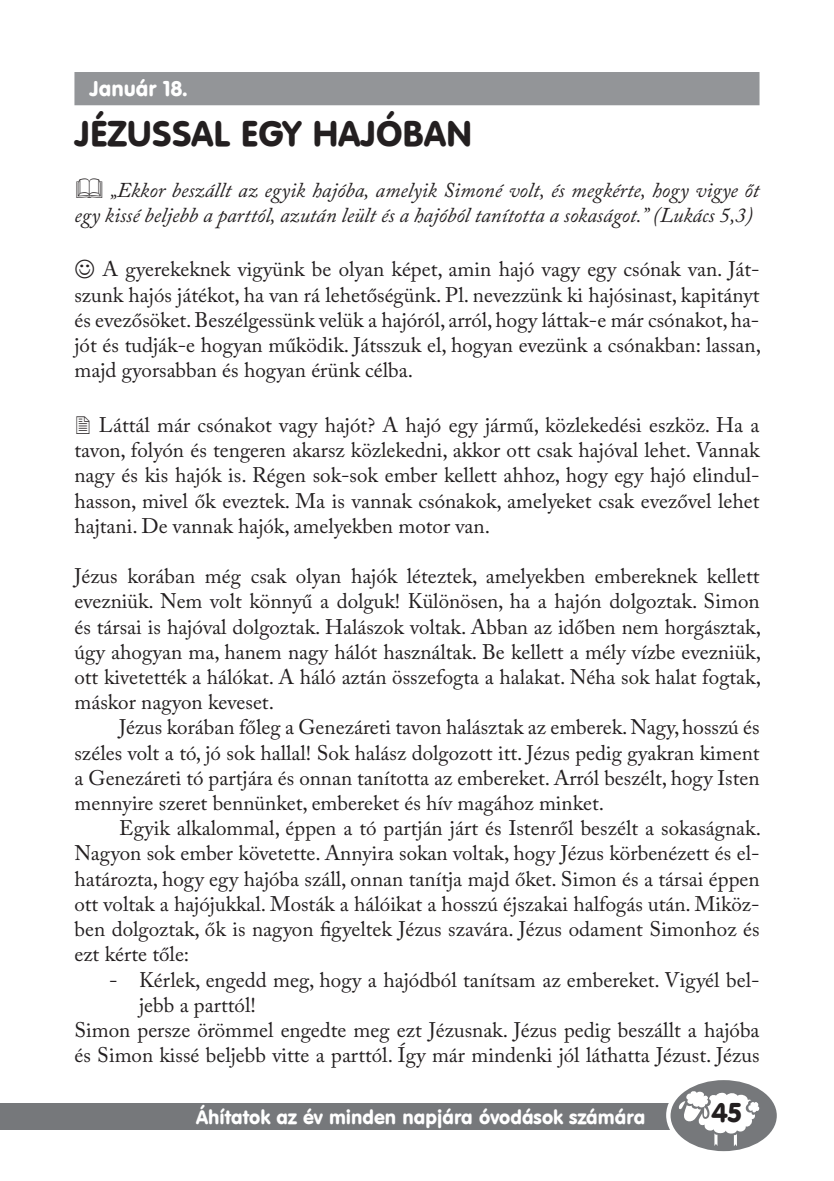
<style>
.page{position:relative;width:834px;height:1181px;background:#fff}
.page>*{position:absolute;margin:0;border:0;box-sizing:border-box;transform-origin:0 0}
.t1{font:35px "Hu Vagou Hu";color:#231f20}
.t2{font:26.6px "Hu Vagou Hu";color:#231f20}
.t3{font:21px/25.2px "Adobe Caslon Pro";color:#231f20;text-align:justify}
.t4{font:italic 21px/25.2px "Adobe Caslon Pro";color:#231f20}
.t5{font:21px "Hu Vagou Hu";color:#fff}
.t6{font:19.25px "Hu Vagou Hu";color:#fff}
</style>
<div class="page">
<div style="left:0;top:1103px;width:764px;height:27px;background:#76787b"></div>
<div style="left:666px;top:1074px;width:115px;height:82px;background:#fff;border-radius:50%"></div>
<svg style="left:670px;top:1080px;width:106px;height:71px"></svg>
<div style="left:74px;top:72px;width:685px;height:33px;background:#939598"></div>
<p class="t5" style="left:89px;top:75px;width:99px">Január 18.</p>
<h1 class="t1" style="left:74px;top:111px;width:399px">Jézussal egy hajóban</h1>
<p class="t4" style="left:74px;top:177px;width:686px;text-indent:36px">„Ekkor beszállt az egyik hajóba, amelyik Simoné volt, és megkérte, hogy vigye őt egy kissé beljebb a parttól, azután leült és a hajóból tanította a sokaságot.” (Lukács 5,3)</p>
<p class="t3" style="left:74px;top:257px;width:688px;text-indent:28px">A gyerekeknek vigyünk be olyan képet, amin hajó vagy egy csónak van. Ját&shy;szunk hajós játékot, ha van rá lehetőségünk. Pl. nevezzünk ki hajósinast, kapitányt és evezősöket. Beszélgessünk velük a hajóról, arról, hogy láttak-e már csónakot, ha&shy;jót és tudják-e hogyan működik. Játsszuk el, hogyan evezünk a csónakban: lassan, majd gyorsabban és hogyan érünk célba.</p>
<p class="t3" style="left:74px;top:412px;width:687px;text-indent:24px">Láttál már csónakot vagy hajót? A hajó egy jármű, közlekedési eszköz. Ha a tavon, folyón és tengeren akarsz közlekedni, akkor ott csak hajóval lehet. Vannak nagy és kis hajók is. Régen sok-sok ember kellett ahhoz, hogy egy hajó elindul&shy;hasson, mivel ők eveztek. Ma is vannak csónakok, amelyeket csak evezővel lehet hajtani. De vannak hajók, amelyekben motor van.</p>
<p class="t3" style="left:74px;top:563px;width:688px">Jézus korában még csak olyan hajók léteztek, amelyekben embereknek kellett evezniük. Nem volt könnyű a dolguk! Különösen, ha a hajón dolgoztak. Simon és társai is hajóval dolgoztak. Halászok voltak. Abban az időben nem horgásztak, úgy ahogyan ma, hanem nagy hálót használtak. Be kellett a mély vízbe evezniük, ott kivetették a hálókat. A háló aztán összefogta a halakat. Néha sok halat fogtak, máskor nagyon keveset.</p>
<p class="t3" style="left:74px;top:714px;width:686px;text-indent:45px">Jézus korában főleg a Genezáreti tavon halásztak az emberek. Nagy, hosszú és széles volt a tó, jó sok hallal! Sok halász dolgozott itt. Jézus pedig gyakran kiment a Genezáreti tó partjára és onnan tanította az embereket. Arról beszélt, hogy Isten mennyire szeret bennünket, embereket és hív magához minket.</p>
<p class="t3" style="left:74px;top:815px;width:688px;text-indent:45px">Egyik alkalommal, éppen a tó partján járt és Istenről beszélt a sokaságnak.<br>Nagyon sok ember követette. Annyira sokan voltak, hogy Jézus körbenézett és el&shy;határozta, hogy egy hajóba száll, onnan tanítja majd őket. Simon és a társai éppen ott voltak a hajójukkal. Mosták a hálóikat a hosszú éjszakai halfogás után. Miköz&shy;ben dolgoztak, ők is nagyon figyeltek Jézus szavára. Jézus odament Simonhoz és ezt kérte tőle:</p>
<p class="t3" style="left:109px;top:966px;width:651px">- Kérlek, engedd meg, hogy a hajódból tanítsam az embereket. Vigyél bel-</p>
<p class="t3" style="left:139px;top:992px;width:118px">jebb a parttól!</p>
<p class="t3" style="left:74px;top:1017px;width:686px">Simon persze örömmel engedte meg ezt Jézusnak. Jézus pedig beszállt a hajóba</p>
<p class="t3" style="left:74px;top:1042px;width:686px">és Simon kissé beljebb vitte a parttól. Így már mindenki jól láthatta Jézust. Jézus</p>
<p class="t6" style="left:196px;top:1104px;width:450px">Áhítatok az év minden napjára óvodások számára</p>
<p class="t2" style="left:711px;top:1095px;width:32px">45</p>
</div>
